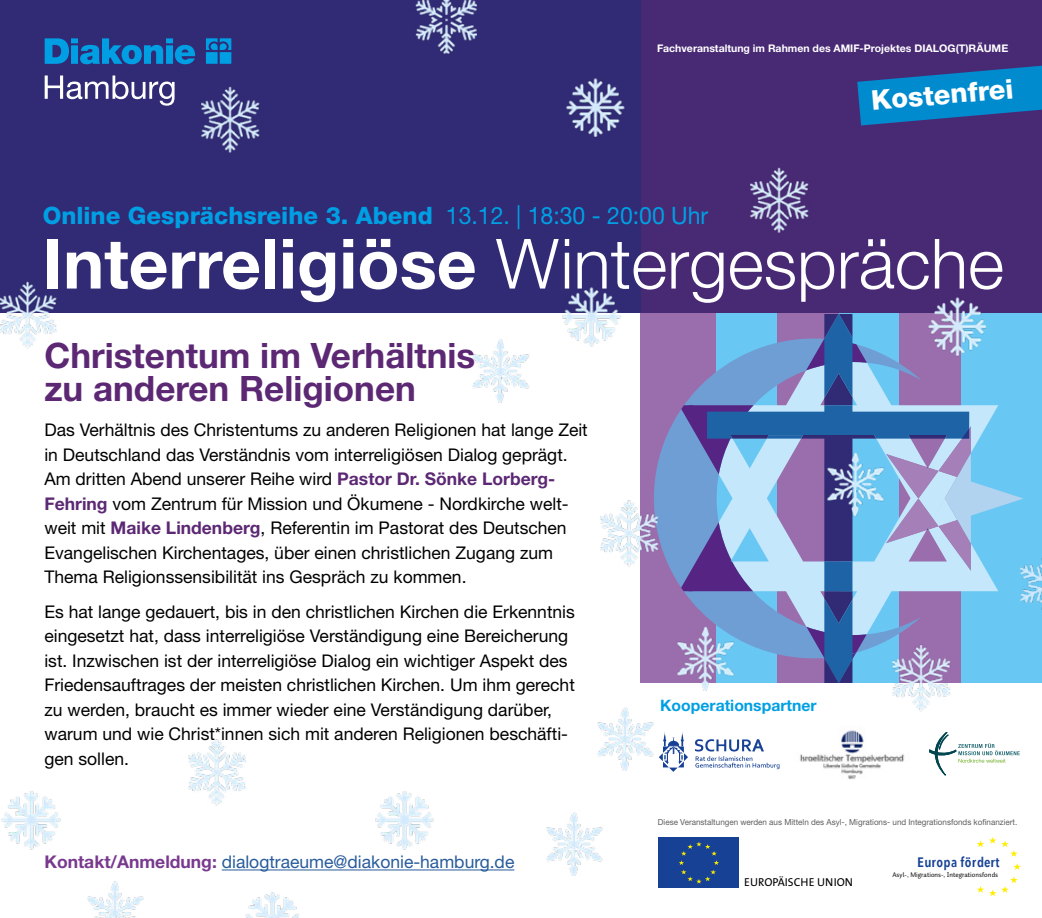
<style>
.page{position:relative;width:1042px;height:918px;background:#fff}
.page>*{position:absolute;margin:0;border:0;box-sizing:border-box;transform-origin:0 0}
.t1{font:300 69.3px "Helvetica Neue LT Pro";color:#fff}
.t2{font:700 35px/33.2px "Helvetica Neue LT Pro";color:#5c2874}
.t3{font:800 27.3px "Helvetica Neue LT Pro";color:#fff}
.t4{font:800 23.97px "Helvetica Neue LT Pro";color:#009fe3}
.t5{font:23.97px "Helvetica Neue LT Pro";color:#009fe3;scale:.96 1}
.t6{font:17.5px/24.5px "Helvetica Neue LT Pro";color:#000}
.t7{font:17.5px "Helvetica Neue LT Pro";color:#275b9b}
.t8{font:700 15.75px "Helvetica Neue LT Pro";color:#009fe3}
.t9{font:600 13.65px "Avenir Next Condensed";letter-spacing:.035em;color:#164194;scale:1.15 1}
.t10{font:11.55px "The Sans";color:#000}
.t11{font:700 10.5px "Helvetica Neue LT Pro";color:#fff}
.t12{font:8.22px "Helvetica Neue LT Pro";color:#5f5e5e}
.t13{font:6.83px "Auto 2";color:#000}
.s1{font-weight:700}
.s2{font-weight:700;color:#5c2874}
.s3{font-weight:700;color:#78398e}
.s4{font-family:"Adobe Garamond Pro"}
</style>
<div class="page">
<div style="left:0;top:0;width:680px;height:313px;background:#312a74"></div>
<div style="left:641px;top:0;width:401px;height:674px;background:#482974"></div>
<svg style="left:45px;top:75px;width:130px;height:31px"></svg>
<svg style="left:45px;top:38px;width:186px;height:26px"></svg>
<hr style="left:222px;top:869px;width:292px;height:1px;background:#275b9b">
<div style="left:961px;top:314px;width:81px;height:369px;background:#69c8f3"></div>
<div style="left:640px;top:314px;width:75px;height:369px;background:#9a6ead"></div>
<svg style="left:969px;top:405px;width:29px;height:187px"></svg>
<svg style="left:654px;top:410px;width:27px;height:177px;fill:#6f9ed4"></svg>
<svg style="left:681px;top:380px;width:26px;height:237px;background:#6e7ebd"></svg>
<svg style="left:707px;top:314px;width:262px;height:369px;background:#7b99cb"></svg>
<svg style="left:886px;top:426px;width:137px;height:145px"></svg>
<div style="left:659px;top:837px;width:80px;height:50px;background:#164194"></div>
<svg style="left:679px;top:842px;width:40px;height:41px"></svg>
<svg style="left:977px;top:876px;width:41px;height:20px"></svg>
<svg style="left:1013px;top:863px;width:8px;height:7px"></svg>
<svg style="left:977px;top:837px;width:41px;height:20px"></svg>
<img style="left:893px;top:642px;width:61px;height:70px">
<img style="left:677px;top:622px;width:62px;height:68px">
<svg style="left:857px;top:66px;width:185px;height:59px"></svg>
<svg style="left:929px;top:733px;width:91px;height:42px"></svg>
<svg style="left:659px;top:732px;width:29px;height:40px"></svg>
<svg style="left:695px;top:739px;width:84px;height:30px"></svg>
<img style="left:800px;top:730px;width:104px;height:50px">
<img style="left:415px;top:0;width:61px;height:54px">
<img style="left:245px;top:892px;width:54px;height:26px">
<img style="left:1px;top:791px;width:60px;height:59px">
<img style="left:375px;top:791px;width:59px;height:59px">
<img style="left:562px;top:287px;width:59px;height:60px">
<img style="left:921px;top:297px;width:66px;height:63px">
<img style="left:566px;top:78px;width:59px;height:59px">
<img style="left:188px;top:739px;width:58px;height:67px">
<img style="left:202px;top:86px;width:58px;height:67px">
<img style="left:601px;top:498px;width:61px;height:81px">
<img style="left:0;top:281px;width:57px;height:68px">
<img style="left:1021px;top:549px;width:21px;height:61px">
<img style="left:751px;top:167px;width:58px;height:66px">
<img style="left:827px;top:448px;width:62px;height:68px">
<img style="left:87px;top:881px;width:57px;height:37px">
<img style="left:473px;top:339px;width:57px;height:64px">
<img style="left:597px;top:707px;width:62px;height:64px">
<img style="left:546px;top:812px;width:57px;height:64px">
<p class="t11" style="left:657px;top:42px;width:353px">Fachveranstaltung im Rahmen des AMIF-Projektes DIALOG(T)RÄUME</p>
<p class="t3" style="left:870px;top:84px;width:144px;rotate:-5deg">Kostenfrei</p>
<p class="t4" style="left:43px;top:201px;width:392px">Online Gesprächsreihe 3. Abend</p>
<p class="t5" style="left:446px;top:201px;width:275px">13.12. | 18:30 - 20:00 Uhr</p>
<p class="t1" style="left:43px;top:221px;width:963px"><span class="s1">Interreligiöse</span> Wintergespräche</p>
<p class="t2" style="left:44px;top:338px;width:432px">Christentum im Verhältnis zu anderen Religionen</p>
<p class="t6" style="left:44px;top:417px;width:545px">Das Verhältnis des Christentums zu anderen Religionen hat lange Zeit in Deutschland das Verständnis vom interreligiösen Dialog geprägt.</p>
<p class="t6" style="left:44px;top:466px;width:512px">Am dritten Abend unserer Reihe wird <span class="s2">Pastor Dr. Sönke Lorberg-</span></p>
<p class="t6" style="left:44px;top:491px;width:526px"><span class="s2">Fehring</span> vom Zentrum für Mission und Ökumene - Nordkirche welt-</p>
<p class="t6" style="left:44px;top:515px;width:524px">weit mit <span class="s2">Maike Lindenberg</span>, Referentin im Pastorat des Deutschen<br>Evangelischen Kirchentages, über einen christlichen Zugang zum</p>
<p class="t6" style="left:44px;top:559px;width:532px;line-height:34.5px">Thema Religionssensibilität ins Gespräch zu kommen.<br>Es hat lange gedauert, bis in den christlichen Kirchen die Erkenntnis</p>
<p class="t6" style="left:44px;top:623px;width:532px">eingesetzt hat, dass interreligiöse Verständigung eine Bereicherung ist. Inzwischen ist der interreligiöse Dialog ein wichtiger Aspekt des Friedensauftrages der meisten christlichen Kirchen. Um ihm gerecht zu werden, braucht es immer wieder eine Verständigung darüber,</p>
<p class="t6" style="left:44px;top:721px;width:525px">warum und wie Christ*innen sich mit anderen Religionen beschäfti&shy;gen sollen.</p>
<p class="t8" style="left:660px;top:695px;width:158px">Kooperationspartner</p>
<p class="t7" style="left:44px;top:851px;width:471px"><span class="s3">Kontakt/Anmeldung:</span> dialogtraeume@diakonie-hamburg.de</p>
<p class="t12" style="left:658px;top:816px;width:361px">Diese Veranstaltungen werden aus Mitteln des Asyl-, Migrations- und Integrationsfonds kofinanziert.</p>
<p class="t10" style="left:744px;top:872px;width:110px">EUROPÄISCHE UNION</p>
<p class="t9" style="left:917px;top:850px;width:73px">Europa fördert</p>
<p class="t13" style="left:892px;top:870px;width:107px">Asyl-<span class="s4">,</span> Migrations-<span class="s4">,</span> Integrationsfonds</p>
</div>
